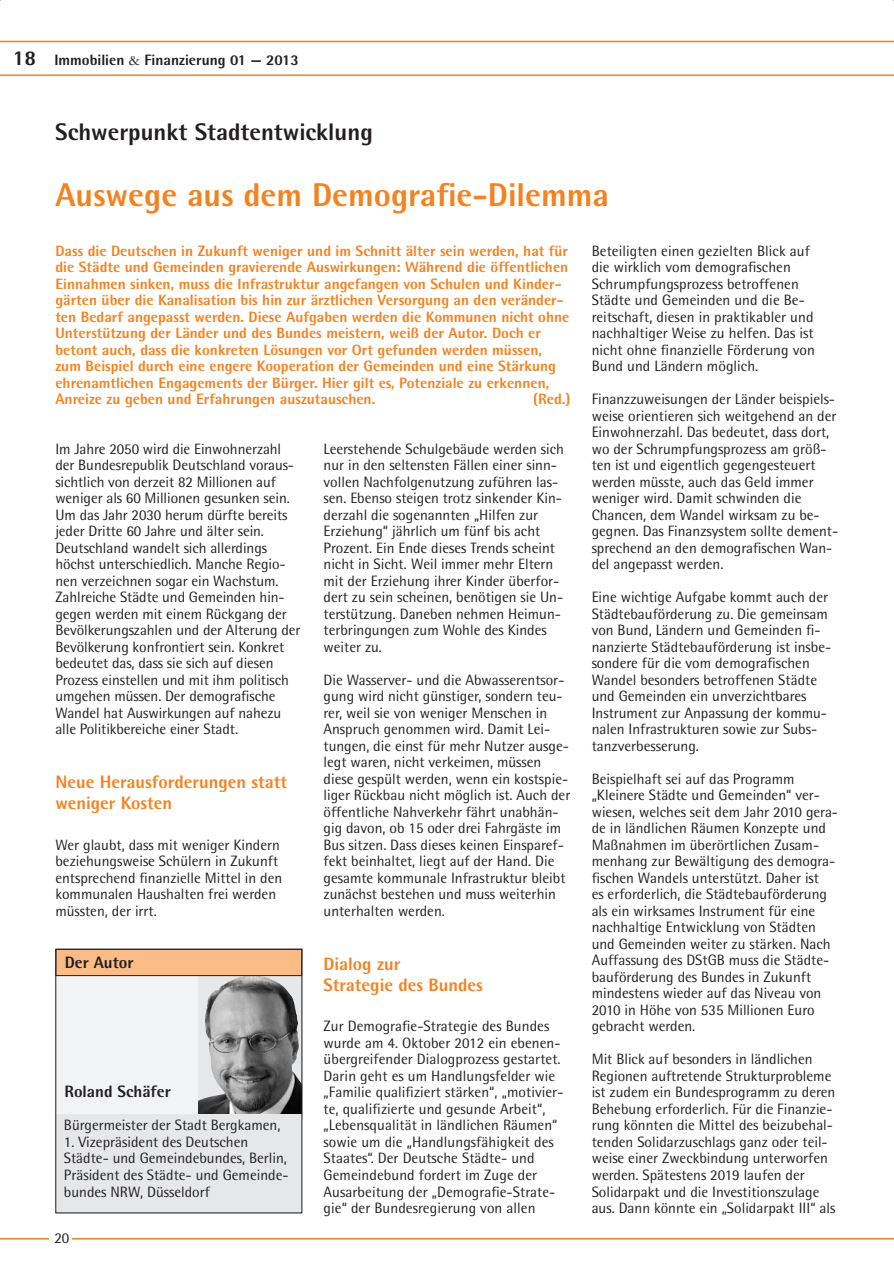
<style>
.page{position:relative;width:894px;height:1274px;background:#fff}
.page>*{position:absolute;margin:0;border:0;box-sizing:border-box;transform-origin:0 0}
.t1{font:800 33px "Rotis Semi Sans";color:#f58220}
.t2{font:800 24px "Rotis Semi Sans";color:#231f20}
.t3{font:800 18px/21px "Rotis Semi Sans";color:#f58220}
.t4{font:800 16.5px "Rotis Semi Sans";color:#231f20}
.t5{font:15px/16.5px "Rotis Semi Sans";color:#231f20}
.t6{font:800 15px/16.5px "Rotis Semi Sans";color:#f58220}
.t7{font:800 15px "Rotis Semi Sans";color:#231f20}
.s1{font-size:21px}
.s2{font-family:"Garamond";font-weight:400}
</style>
<div class="page">
<hr style="left:0;top:1237px;width:893px;height:2px;background:#f58220">
<svg style="left:0;top:41px;width:893px;height:35px"></svg>
<div style="left:50px;top:1222px;width:22px;height:31px;background:#fff"></div>
<div style="left:56px;top:976px;width:246px;height:137px;background:#f2f3f4"></div>
<svg style="left:198px;top:976px;width:102px;height:137px"></svg>
<img style="left:205px;top:976px;width:46px;height:73px">
<div style="left:56px;top:949px;width:246px;height:26px;background:#fbbb85"></div>
<div style="left:55px;top:948px;width:247px;height:28px;border:1px solid #231f20"></div>
<div style="left:55px;top:1113px;width:246px;height:100px;background:#e6e7e9"></div>
<div style="left:55px;top:948px;width:247px;height:265px;border:1px solid #231f20"></div>
<p class="t7" style="left:13px;top:50px;width:287px"><span class="s1">18</span> Immobilien <span class="s2">&amp;</span> Finanzierung 01 — 2013</p>
<h2 class="t2" style="left:55px;top:117px;width:319px">Schwerpunkt Stadtentwicklung</h2>
<h1 class="t1" style="left:55px;top:174px;width:555px">Auswege aus dem Demografie-Dilemma</h1>
<p class="t6" style="left:55px;top:242px;width:515px">Dass die Deutschen in Zukunft weniger und im Schnitt älter sein werden, hat für die Städte und Gemeinden gravierende Auswirkungen: Während die öffentlichen Einnahmen sinken, muss die Infrastruktur angefangen von Schulen und Kinder&shy;gärten über die Kanalisation bis hin zur ärztlichen Versorgung an den veränder&shy;ten Bedarf angepasst werden. Diese Aufgaben werden die Kommunen nicht ohne Unterstützung der Länder und des Bundes meistern, weiß der Autor. Doch er betont auch, dass die konkreten Lösungen vor Ort gefunden werden müssen, zum Beispiel durch eine engere Kooperation der Gemeinden und eine Stärkung ehrenamtlichen Engagements der Bürger. Hier gilt es, Potenziale zu erkennen, Anreize zu geben und Erfahrungen auszutauschen.</p>
<p class="t6" style="left:533px;top:390px;width:39px">(Red.)</p>
<p class="t5" style="left:55px;top:440px;width:246px">Im Jahre 2050 wird die Einwohnerzahl der Bundesrepublik Deutschland voraus&shy;sichtlich von derzeit 82 Millionen auf weniger als 60 Millionen gesunken sein.<br>Um das Jahr 2030 herum dürfte bereits jeder Dritte 60 Jahre und älter sein.<br>Deutschland wandelt sich allerdings höchst unterschiedlich. Manche Regio&shy;nen verzeichnen sogar ein Wachstum.<br>Zahlreiche Städte und Gemeinden hin&shy;gegen werden mit einem Rückgang der Bevölkerungszahlen und der Alterung der Bevölkerung konfrontiert sein. Konkret bedeutet das, dass sie sich auf diesen Prozess einstellen und mit ihm politisch umgehen müssen. Der demografische Wandel hat Auswirkungen auf nahezu alle Politikbereiche einer Stadt.</p>
<p class="t3" style="left:55px;top:771px;width:233px">Neue Herausforderungen statt weniger Kosten</p>
<p class="t5" style="left:55px;top:836px;width:228px">Wer glaubt, dass mit weniger Kindern beziehungsweise Schülern in Zukunft entsprechend finanzielle Mittel in den kommunalen Haushalten frei werden müssten, der irrt.</p>
<p class="t4" style="left:65px;top:952px;width:70px">Der Autor</p>
<p class="t4" style="left:65px;top:1081px;width:108px">Roland Schäfer</p>
<p class="t5" style="left:64px;top:1117px;width:218px">Bürgermeister der Stadt Bergkamen,</p>
<p class="t5" style="left:64px;top:1133px;width:226px">1. Vizepräsident des Deutschen<br>Städte- und Gemeindebundes, Berlin,<br>Präsident des Städte- und Gemeinde&shy;bundes NRW, Düsseldorf</p>
<p class="t5" style="left:54px;top:1229px;width:17px">20</p>
<p class="t5" style="left:323px;top:440px;width:242px">Leerstehende Schulgebäude werden sich nur in den seltensten Fällen einer sinn&shy;vollen Nachfolgenutzung zuführen las&shy;sen. Ebenso steigen trotz sinkender Kin&shy;derzahl die sogenannten „Hilfen zur Erziehung“ jährlich um fünf bis acht Prozent. Ein Ende dieses Trends scheint nicht in Sicht. Weil immer mehr Eltern mit der Erziehung ihrer Kinder überfor&shy;dert zu sein scheinen, benötigen sie Un&shy;terstützung. Daneben nehmen Heimun&shy;terbringungen zum Wohle des Kindes weiter zu.</p>
<p class="t5" style="left:323px;top:671px;width:248px">Die Wasserver- und die Abwasserentsor&shy;gung wird nicht günstiger, sondern teu&shy;rer, weil sie von weniger Menschen in Anspruch genommen wird. Damit Lei&shy;tungen, die einst für mehr Nutzer ausge&shy;legt waren, nicht verkeimen, müssen diese gespült werden, wenn ein kostspie&shy;liger Rückbau nicht möglich ist. Auch der öffentliche Nahverkehr fährt unabhän&shy;gig davon, ob 15 oder drei Fahrgäste im Bus sitzen. Dass dieses keinen Einsparef&shy;fekt beinhaltet, liegt auf der Hand. Die gesamte kommunale Infrastruktur bleibt zunächst bestehen und muss weiterhin unterhalten werden.</p>
<p class="t3" style="left:323px;top:953px;width:161px">Dialog zur<br>Strategie des Bundes</p>
<p class="t5" style="left:323px;top:1018px;width:241px">Zur Demografie-Strategie des Bundes wurde am 4. Oktober 2012 ein ebenen&shy;übergreifender Dialogprozess gestartet.<br>Darin geht es um Handlungsfelder wie „Familie qualifiziert stärken“, „motivier&shy;te, qualifizierte und gesunde Arbeit“, „Lebensqualität in ländlichen Räumen“ sowie um die „Handlungsfähigkeit des Staates“. Der Deutsche Städte- und Gemeindebund fordert im Zuge der Ausarbeitung der „Demografie-Strate&shy;gie“ der Bundesregierung von allen</p>
<p class="t5" style="left:591px;top:242px;width:224px">Beteiligten einen gezielten Blick auf die wirklich vom demografischen Schrumpfungsprozess betroffenen Städte und Gemeinden und die Be&shy;reitschaft, diesen in praktikabler und nachhaltiger Weise zu helfen. Das ist nicht ohne finanzielle Förderung von Bund und Ländern möglich.</p>
<p class="t5" style="left:591px;top:391px;width:248px">Finanzzuweisungen der Länder beispiels&shy;weise orientieren sich weitgehend an der Einwohnerzahl. Das bedeutet, dass dort, wo der Schrumpfungsprozess am größ&shy;ten ist und eigentlich gegengesteuert werden müsste, auch das Geld immer weniger wird. Damit schwinden die Chancen, dem Wandel wirksam zu be&shy;gegnen. Das Finanzsystem sollte dement&shy;sprechend an den demografischen Wan&shy;del angepasst werden.</p>
<p class="t5" style="left:591px;top:589px;width:241px">Eine wichtige Aufgabe kommt auch der Städtebauförderung zu. Die gemeinsam von Bund, Ländern und Gemeinden fi&shy;nanzierte Städtebauförderung ist insbe&shy;sondere für die vom demografischen Wandel besonders betroffenen Städte und Gemeinden ein unverzichtbares Instrument zur Anpassung der kommu&shy;nalen Infrastrukturen sowie zur Subs&shy;tanzverbesserung.</p>
<p class="t5" style="left:591px;top:770px;width:248px">Beispielhaft sei auf das Programm „Kleinere Städte und Gemeinden“ ver&shy;wiesen, welches seit dem Jahr 2010 gera&shy;de in ländlichen Räumen Konzepte und Maßnahmen im überörtlichen Zusam&shy;menhang zur Bewältigung des demogra&shy;fischen Wandels unterstützt. Daher ist<br>es erforderlich, die Städtebauförderung als ein wirksames Instrument für eine nachhaltige Entwicklung von Städten und Gemeinden weiter zu stärken. Nach Auffassung des DStGB muss die Städte&shy;bauförderung des Bundes in Zukunft mindestens wieder auf das Niveau von 2010 in Höhe von 535 Millionen Euro gebracht werden.</p>
<p class="t5" style="left:591px;top:1051px;width:245px">Mit Blick auf besonders in ländlichen Regionen auftretende Strukturprobleme ist zudem ein Bundesprogramm zu deren Behebung erforderlich. Für die Finanzie&shy;rung könnten die Mittel des beizubehal&shy;tenden Solidarzuschlags ganz oder teil&shy;weise einer Zweckbindung unterworfen werden. Spätestens 2019 laufen der Solidarpakt und die Investitionszulage aus. Dann könnte ein „Solidarpakt III“ als</p>
</div>
